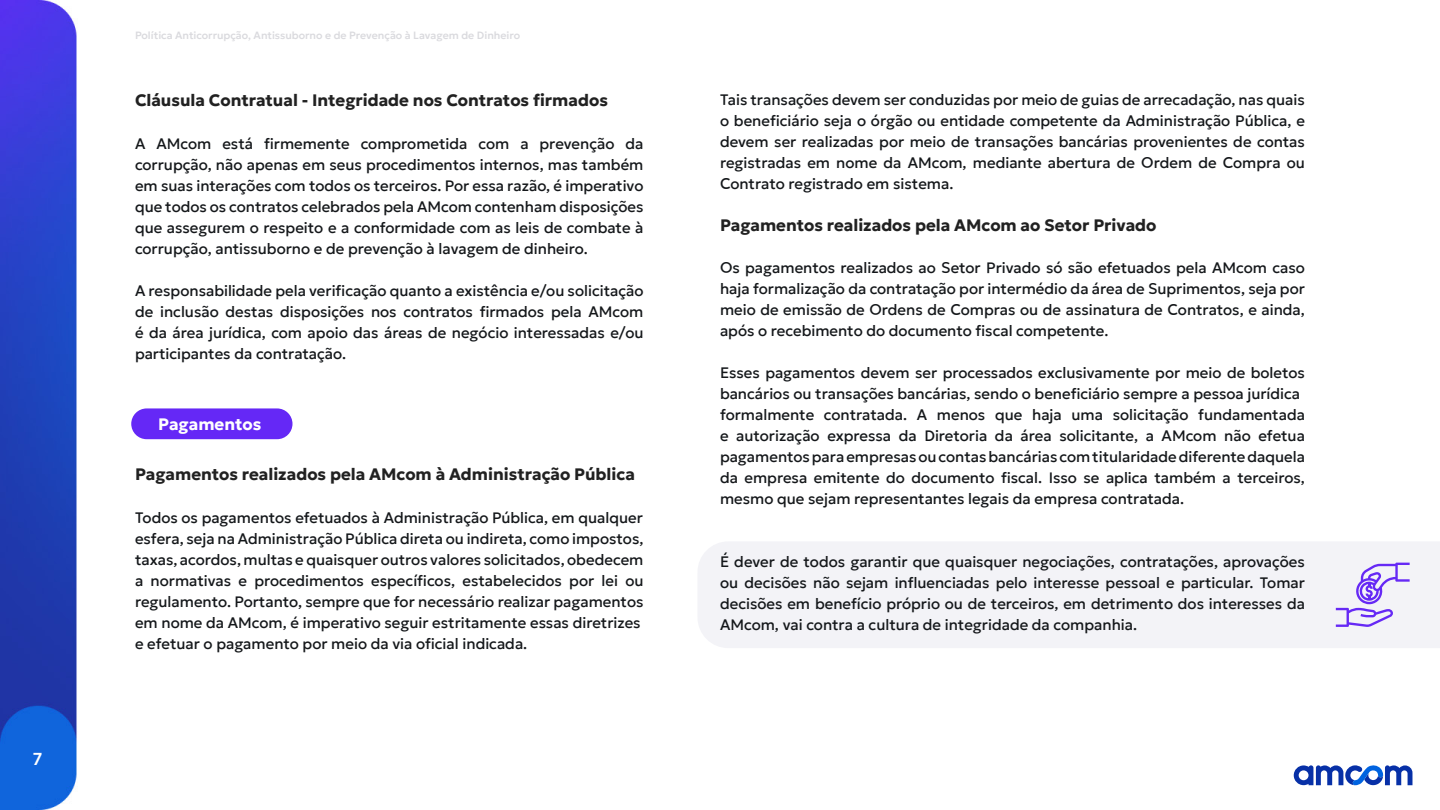
<style>
.page{position:relative;width:1440px;height:810px;background:#fff}
.page>*{position:absolute;margin:0;border:0;box-sizing:border-box;transform-origin:0 0}
.t1{font:500 17.25px "Geologica";color:#fff}
.t2{font:700 16.5px "Geologica";color:#212121}
.t3{font:700 16.5px "Geologica";color:#fff}
.t4{font:15px/21px "Geologica";color:#14171a;text-align:justify}
.t5{font:500 10.5px "Geologica";color:#dadade}
</style>
<div class="page">
<img style="left:0;top:0;width:1413px;height:810px">
<svg style="left:1294px;top:766px;width:118px;height:19px"></svg>
<div style="left:698px;top:541px;width:742px;height:107px;background:#f3f3f7"></div>
<div style="left:131px;top:408px;width:161px;height:31px;background:#6528f6;border-radius:15px"></div>
<svg style="left:1336px;top:563px;width:74px;height:64px"></svg>
<p class="t1" style="left:33px;top:744px;width:11px">7</p>
<p class="t5" style="left:135px;top:27px;width:387px">Política Anticorrupção, Antissuborno e de Prevenção à Lavagem de Dinheiro</p>
<p class="t2" style="left:135px;top:86px;width:474px">Cláusula Contratual - Integridade nos Contratos firmados</p>
<p class="t4" style="left:135px;top:132px;width:510px">A AMcom está firmemente comprometida com a prevenção da corrupção, não apenas em seus procedimentos internos, mas também em suas interações com todos os terceiros. Por essa razão, é imperativo que todos os contratos celebrados pela AMcom contenham disposições</p>
<p class="t4" style="left:135px;top:216px;width:510px">que assegurem o respeito e a conformidade com as leis de combate à corrupção, antissuborno e de prevenção à lavagem de dinheiro.</p>
<p class="t4" style="left:135px;top:279px;width:510px">A responsabilidade pela verificação quanto a existência e/ou solicitação</p>
<p class="t4" style="left:135px;top:300px;width:510px">de inclusão destas disposições nos contratos firmados pela AMcom é da área jurídica, com apoio das áreas de negócio interessadas e/ou participantes da contratação.</p>
<p class="t3" style="left:158px;top:410px;width:105px">Pagamentos</p>
<p class="t2" style="left:135px;top:459px;width:501px">Pagamentos realizados pela AMcom à Administração Pública</p>
<p class="t4" style="left:135px;top:507px;width:509px">Todos os pagamentos efetuados à Administração Pública, em qualquer</p>
<p class="t4" style="left:135px;top:528px;width:510px">esfera, seja na Administração Pública direta ou indireta, como impostos,</p>
<p class="t4" style="left:135px;top:549px;width:510px">taxas, acordos, multas e quaisquer outros valores solicitados, obedecem</p>
<p class="t4" style="left:135px;top:570px;width:510px">a normativas e procedimentos específicos, estabelecidos por lei ou regulamento. Portanto, sempre que for necessário realizar pagamentos</p>
<p class="t4" style="left:135px;top:612px;width:507px">em nome da AMcom, é imperativo seguir estritamente essas diretrizes</p>
<p class="t4" style="left:135px;top:633px;width:394px">e efetuar o pagamento por meio da via oficial indicada.</p>
<p class="t4" style="left:720px;top:88px;width:586px">Tais transações devem ser conduzidas por meio de guias de arrecadação, nas quais</p>
<p class="t4" style="left:720px;top:109px;width:586px">o beneficiário seja o órgão ou entidade competente da Administração Pública, e devem ser realizadas por meio de transações bancárias provenientes de contas registradas em nome da AMcom, mediante abertura de Ordem de Compra ou Contrato registrado em sistema.</p>
<p class="t2" style="left:720px;top:210px;width:438px">Pagamentos realizados pela AMcom ao Setor Privado</p>
<p class="t4" style="left:720px;top:256px;width:586px">Os pagamentos realizados ao Setor Privado só são efetuados pela AMcom caso haja formalização da contratação por intermédio da área de Suprimentos, seja por meio de emissão de Ordens de Compras ou de assinatura de Contratos, e ainda, após o recebimento do documento fiscal competente.</p>
<p class="t4" style="left:720px;top:361px;width:586px">Esses pagamentos devem ser processados exclusivamente por meio de boletos bancários ou transações bancárias, sendo o beneficiário sempre a pessoa jurídica</p>
<p class="t4" style="left:720px;top:403px;width:586px">formalmente contratada. A menos que haja uma solicitação fundamentada e autorização expressa da Diretoria da área solicitante, a AMcom não efetua pagamentos para empresas ou contas bancárias com titularidade diferente daquela</p>
<p class="t4" style="left:720px;top:466px;width:586px">da empresa emitente do documento fiscal. Isso se aplica também a terceiros, mesmo que sejam representantes legais da empresa contratada.</p>
<p class="t4" style="left:720px;top:550px;width:586px">É dever de todos garantir que quaisquer negociações, contratações, aprovações ou decisões não sejam influenciadas pelo interesse pessoal e particular. Tomar decisões em benefício próprio ou de terceiros, em detrimento dos interesses da AMcom, vai contra a cultura de integridade da companhia.</p>
</div>
